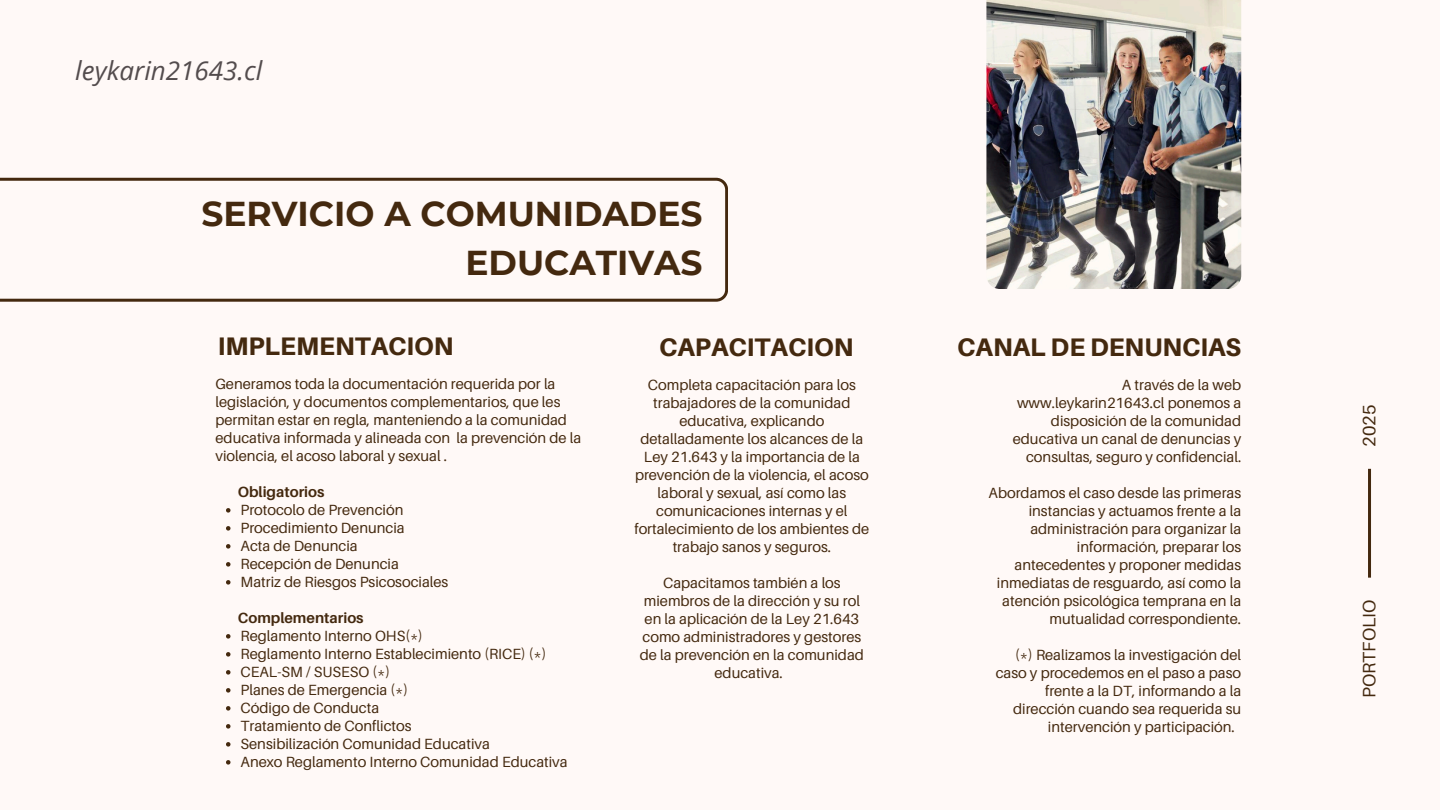
<style>
.page{position:relative;width:1440px;height:810px;background:#fff9f7}
.page>*{position:absolute;margin:0;border:0;box-sizing:border-box;transform-origin:0 0}
.t1{font:700 34.5px/49.5px "Montserrat";color:#44290f;text-align:right}
.t2{font:italic 26px "Open Sans";color:#534c4d}
.t3{font:800 25.4px "Aileron";color:#44290f}
.t4{font:18px "Aileron";color:#44290f}
.t5{font:14.8px/18px "Aileron";color:#44290f;text-align:right}
.t6{font:700 14.8px "Aileron";color:#44290f}
</style>
<div class="page">
<img style="left:986px;top:0;width:255px;height:289px">
<svg style="left:0;top:178px;width:728px;height:124px"></svg>
<svg style="left:226px;top:508px;width:5px;height:5px"></svg>
<svg style="left:226px;top:526px;width:5px;height:5px"></svg>
<svg style="left:226px;top:544px;width:5px;height:5px"></svg>
<svg style="left:226px;top:562px;width:5px;height:5px"></svg>
<svg style="left:226px;top:580px;width:5px;height:5px"></svg>
<svg style="left:226px;top:634px;width:5px;height:5px"></svg>
<svg style="left:226px;top:652px;width:5px;height:5px"></svg>
<svg style="left:226px;top:670px;width:5px;height:5px"></svg>
<svg style="left:226px;top:688px;width:5px;height:5px"></svg>
<svg style="left:226px;top:706px;width:5px;height:5px"></svg>
<svg style="left:226px;top:724px;width:5px;height:5px"></svg>
<svg style="left:226px;top:742px;width:5px;height:5px"></svg>
<svg style="left:226px;top:760px;width:5px;height:5px"></svg>
<hr style="left:1368px;top:469px;width:3px;height:109px;background:#44290f">
<h4 class="t2" style="left:75px;top:52px;width:189px">leykarin21643.cl</h4>
<h3 class="t1" style="left:201px;top:189px;width:503px">SERVICIO A COMUNIDADES<br>EDUCATIVAS</h3>
<h1 class="t3" style="left:218px;top:331px;width:237px">IMPLEMENTACION</h1>
<h2 class="t5" style="left:216px;top:374px;width:367px;text-align:left">Generamos toda la documentación requerida por la legislación, y documentos complementarios, que les permitan estar en regla, manteniendo a la comunidad educativa informada y alineada con la prevención de la violencia, el acoso laboral y sexual .</h2>
<h2 class="t6" style="left:238px;top:482px;width:88px">Obligatorios</h2>
<p class="t5" style="left:241px;top:500px;width:164px">Protocolo de Prevención</p>
<h5 class="t5" style="left:241px;top:518px;width:166px">Procedimiento Denuncia</h5>
<p class="t5" style="left:241px;top:536px;width:119px">Acta de Denuncia</p>
<p class="t5" style="left:241px;top:554px;width:160px">Recepción de Denuncia</p>
<p class="t5" style="left:241px;top:572px;width:209px">Matriz de Riesgos Psicosociales</p>
<p class="t6" style="left:238px;top:608px;width:127px">Complementarios</p>
<p class="t5" style="left:241px;top:626px;width:184px">Reglamento Interno OHS(*)</p>
<h5 class="t5" style="left:241px;top:644px;width:307px">Reglamento Interno Establecimiento (RICE) (*)</h5>
<p class="t5" style="left:241px;top:662px;width:151px">CEAL-SM / SUSESO (*)</p>
<p class="t5" style="left:241px;top:680px;width:169px">Planes de Emergencia (*)</p>
<p class="t5" style="left:241px;top:698px;width:140px">Código de Conducta</p>
<p class="t5" style="left:241px;top:716px;width:172px">Tratamiento de Conflictos</p>
<p class="t5" style="left:241px;top:734px;width:251px">Sensibilización Comunidad Educativa</p>
<p class="t5" style="left:241px;top:752px;width:329px">Anexo Reglamento Interno Comunidad Educativa</p>
<p class="t3" style="left:659px;top:332px;width:196px">CAPACITACION</p>
<h2 class="t5" style="left:634px;top:376px;width:237px;text-align:center">Completa capacitación para los trabajadores de la comunidad educativa, explicando detalladamente los alcances de la<br>Ley 21.643 y la importancia de la prevención de la violencia, el acoso laboral y sexual, así como las comunicaciones internas y el fortalecimiento de los ambientes de trabajo sanos y seguros.</h2>
<p class="t5" style="left:640px;top:574px;width:226px;text-align:center">Capacitamos también a los miembros de la dirección y su rol en la aplicación de la Ley 21.643 como administradores y gestores de la prevención en la comunidad educativa.</p>
<p class="t3" style="left:957px;top:332px;width:286px">CANAL DE DENUNCIAS</p>
<p class="t5" style="left:1013px;top:376px;width:230px">A través de la web www.leykarin21643.cl ponemos a disposición de la comunidad educativa un canal de denuncias y consultas, seguro y confidencial.</p>
<p class="t5" style="left:989px;top:484px;width:254px">Abordamos el caso desde las primeras instancias y actuamos frente a la administración para organizar la información, preparar los antecedentes y proponer medidas inmediatas de resguardo, así como la atención psicológica temprana en la mutualidad correspondiente.</p>
<p class="t5" style="left:1015px;top:646px;width:227px">(*) Realizamos la investigación del</p>
<p class="t5" style="left:996px;top:664px;width:247px">caso y procedemos en el paso a paso</p>
<p class="t5" style="left:1045px;top:682px;width:198px">frente a la DT, informando a la</p>
<p class="t5" style="left:1013px;top:700px;width:230px">dirección cuando sea requerida su</p>
<p class="t5" style="left:1048px;top:718px;width:188px">intervención y participación.</p>
<p class="t4" style="left:1358px;top:447px;width:43px;rotate:-90deg">2025</p>
<p class="t4" style="left:1358px;top:698px;width:100px;rotate:-90deg">PORTFOLIO</p>
</div>
